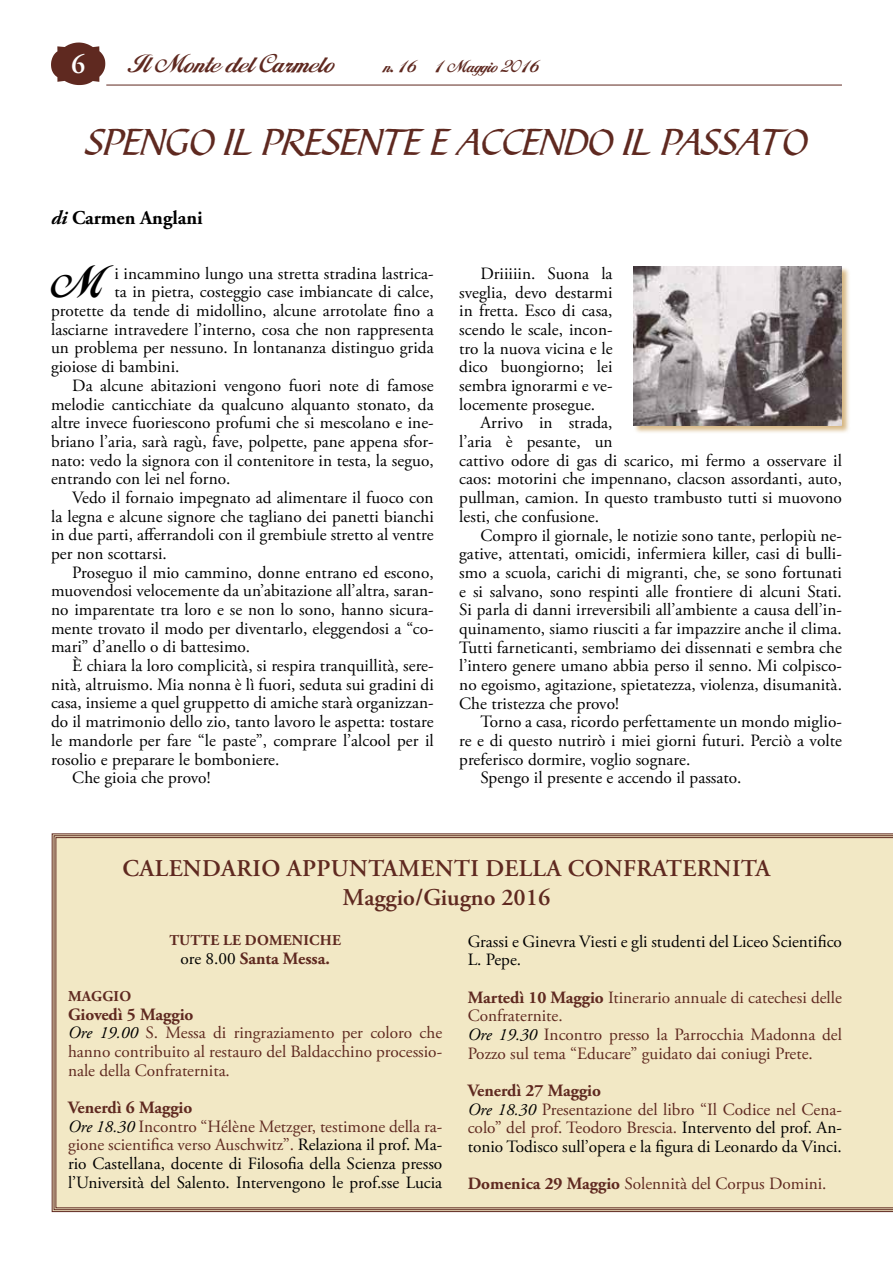
<style>
.page{position:relative;width:893px;height:1263px;background:#fff}
.page>*{position:absolute;margin:0;border:0;box-sizing:border-box;transform-origin:0 0}
.t1{font:45.15px "Alison";color:#000}
.t2{font:39px "Bible Script Plain";color:#5f2920}
.t3{font:600 27.75px "Adobe Garamond";color:#fff}
.t4{font:25.8px "Alison";color:#5f2920}
.t5{font:600 24px/28.8px "Adobe Garamond Pro";letter-spacing:.015em;color:#5f2920;text-align:center}
.t6{font:700 19.5px "Adobe Garamond Pro";color:#000}
.t7{font:17.25px/18.8px "Adobe Garamond Pro";letter-spacing:.005em;color:#000}
.t8{font:17.25px/18.8px "Adobe Garamond Pro";color:#5f2920}
.t9{font:700 17.25px "Adobe Garamond Pro";color:#5f2920}
.t10{font:17.25px "Alison";color:#5f2920}
.t11{font:700 15px "Adobe Garamond Pro";letter-spacing:.015em;color:#5f2920}
.s1{font-style:italic}
.s2{font-weight:400;color:#000}
.s3{font-weight:700}
.s4{font-style:italic;color:#000}
.s5{font-weight:700;color:#5f2920}
.s6{color:#5f2920}
</style>
<div class="page">
<hr style="left:106px;top:85px;width:736px;height:1px;background:#5f2920">
<svg style="left:51px;top:43px;width:54px;height:42px"></svg>
<div style="left:56px;top:837px;width:837px;height:371px;background:#f2e8c5"></div>
<div style="left:633px;top:266px;width:217px;height:168px;background:#caa15d;opacity:.75"></div>
<img style="left:634px;top:266px;width:208px;height:159px">
<h3 class="t3" style="left:71px;top:49px;width:16px">6</h3>
<h3 class="t4" style="left:128px;top:51px;width:207px">Il Monte del Carmelo</h3>
<p class="t10" style="left:383px;top:58px;width:158px">n. 16 1 Maggio 2016</p>
<h2 class="t2" style="left:86px;top:118px;width:723px">SPENGO IL PRESENTE E ACCENDO IL PASSATO</h2>
<p class="t6" style="left:51px;top:206px;width:153px"><span class="s1">di</span> Carmen Anglani</p>
<h1 class="t1" style="left:50px;top:260px;width:52px">M</h1>
<p class="t7" style="left:114px;top:264px;width:321px">i incammino lungo una stretta stradina lastrica-</p>
<p class="t7" style="left:114px;top:283px;width:321px">ta in pietra, costeggio case imbiancate di calce,</p>
<p class="t7" style="left:51px;top:302px;width:384px">protette da tende di midollino, alcune arrotolate fino a</p>
<p class="t7" style="left:51px;top:321px;width:384px">lasciarne intravedere l’interno, cosa che non rappresenta</p>
<p class="t7" style="left:51px;top:339px;width:384px">un problema per nessuno. In lontananza distinguo grida</p>
<p class="t7" style="left:51px;top:358px;width:130px">gioiose di bambini.</p>
<p class="t7" style="left:72px;top:377px;width:363px">Da alcune abitazioni vengono fuori note di famose</p>
<p class="t7" style="left:51px;top:395px;width:384px">melodie canticchiate da qualcuno alquanto stonato, da</p>
<p class="t7" style="left:51px;top:414px;width:384px">altre invece fuoriescono profumi che si mescolano e ine-</p>
<p class="t7" style="left:51px;top:433px;width:384px">briano l’aria, sarà ragù, fave, polpette, pane appena sfor-</p>
<p class="t7" style="left:51px;top:451px;width:384px">nato: vedo la signora con il contenitore in testa, la seguo,</p>
<p class="t7" style="left:51px;top:470px;width:181px">entrando con lei nel forno.</p>
<p class="t7" style="left:72px;top:489px;width:363px">Vedo il fornaio impegnato ad alimentare il fuoco con</p>
<p class="t7" style="left:51px;top:507px;width:384px">la legna e alcune signore che tagliano dei panetti bianchi</p>
<p class="t7" style="left:51px;top:526px;width:384px">in due parti, afferrandoli con il grembiule stretto al ventre</p>
<p class="t7" style="left:51px;top:545px;width:117px">per non scottarsi.</p>
<p class="t7" style="left:72px;top:563px;width:363px">Proseguo il mio cammino, donne entrano ed escono,</p>
<p class="t7" style="left:51px;top:582px;width:384px">muovendosi velocemente da un’abitazione all’altra, saran-</p>
<p class="t7" style="left:51px;top:601px;width:384px">no imparentate tra loro e se non lo sono, hanno sicura-</p>
<p class="t7" style="left:51px;top:619px;width:384px">mente trovato il modo per diventarlo, eleggendosi a “co-</p>
<p class="t7" style="left:51px;top:638px;width:201px">mari” d’anello o di battesimo.</p>
<p class="t7" style="left:72px;top:657px;width:363px">È chiara la loro complicità, si respira tranquillità, sere-</p>
<p class="t7" style="left:51px;top:675px;width:384px">nità, altruismo. Mia nonna è lì fuori, seduta sui gradini di</p>
<p class="t7" style="left:51px;top:694px;width:384px">casa, insieme a quel gruppetto di amiche starà organizzan-</p>
<p class="t7" style="left:51px;top:713px;width:384px">do il matrimonio dello zio, tanto lavoro le aspetta: tostare</p>
<p class="t7" style="left:51px;top:732px;width:384px">le mandorle per fare “le paste”, comprare l’alcool per il</p>
<p class="t7" style="left:51px;top:750px;width:230px">rosolio e preparare le bomboniere.</p>
<p class="t7" style="left:72px;top:769px;width:140px">Che gioia che provo!</p>
<p class="t7" style="left:459px;top:265px;width:155px;text-align:justify;text-indent:21px">Driiiiin. Suona la sveglia, devo destarmi in fretta. Esco di casa, scendo le scale, incon&shy;tro la nuova vicina e le dico buongiorno; lei sembra ignorarmi e ve&shy;locemente prosegue.</p>
<p class="t7" style="left:459px;top:414px;width:384px;text-indent:21px">Arrivo in strada,<br>l’aria è pesante, un<br>cattivo odore di gas di scarico, mi fermo a osservare il caos: motorini che impennano, clacson assordanti, auto, pullman, camion. In questo trambusto tutti si muovono lesti, che confusione.</p>
<p class="t7" style="left:459px;top:526px;width:384px;text-align:justify;text-indent:21px">Compro il giornale, le notizie sono tante, perlopiù ne&shy;gative, attentati, omicidi, infermiera killer, casi di bulli&shy;smo a scuola, carichi di migranti, che, se sono fortunati e si salvano, sono respinti alle frontiere di alcuni Stati.<br>Si parla di danni irreversibili all’ambiente a causa dell’in&shy;quinamento, siamo riusciti a far impazzire anche il clima.<br>Tutti farneticanti, sembriamo dei dissennati e sembra che l’intero genere umano abbia perso il senno. Mi colpisco&shy;no egoismo, agitazione, spietatezza, violenza, disumanità.<br>Che tristezza che provo!</p>
<p class="t7" style="left:480px;top:713px;width:363px">Torno a casa, ricordo perfettamente un mondo miglio-</p>
<p class="t7" style="left:459px;top:732px;width:384px">re e di questo nutrirò i miei giorni futuri. Perciò a volte</p>
<p class="t7" style="left:459px;top:750px;width:233px">preferisco dormire, voglio sognare.</p>
<p class="t7" style="left:480px;top:769px;width:262px">Spengo il presente e accendo il passato.</p>
<h3 class="t5" style="left:123px;top:855px;width:649px">CALENDARIO APPUNTAMENTI DELLA CONFRATERNITA<br>Maggio/Giugno 2016</h3>
<p class="t11" style="left:169px;top:931px;width:173px">TUTTE LE DOMENICHE</p>
<p class="t9" style="left:180px;top:948px;width:151px"><span class="s2">ore 8.00</span> Santa Messa.</p>
<p class="t11" style="left:68px;top:987px;width:65px">MAGGIO</p>
<p class="t8" style="left:68px;top:1005px;width:376px"><span class="s3">Giovedì 5 Maggio<br></span><span class="s4">Ore 19.00</span> S. Messa di ringraziamento per coloro che hanno contribuito al restauro del Baldacchino processio&shy;nale della Confraternita.</p>
<p class="t7" style="left:68px;top:1099px;width:376px"><span class="s5">Venerdì 6 Maggio<br></span><span class="s1">Ore 18.30</span> <span class="s6">Incontro “Hélène Metzger, testimone della ra&shy;gione scientifica verso Auschwitz”.</span> Relaziona il prof. Ma&shy;rio Castellana, docente di Filosofia della Scienza presso l’Università del Salento. Intervengono le prof.sse Lucia</p>
<p class="t7" style="left:468px;top:932px;width:376px">Grassi e Ginevra Viesti e gli studenti del Liceo Scientifico<br>L. Pepe.</p>
<p class="t8" style="left:468px;top:988px;width:376px"><span class="s3">Martedì 10 Maggio</span> Itinerario annuale di catechesi delle Confraternite.<br><span class="s4">Ore 19.30</span> Incontro presso la Parrocchia Madonna del Pozzo sul tema “Educare” guidato dai coniugi Prete.</p>
<p class="t7" style="left:468px;top:1082px;width:376px"><span class="s5">Venerdì 27 Maggio<br></span><span class="s1">Ore 18.30</span> <span class="s6">Presentazione del libro “Il Codice nel Cena&shy;colo” del prof. Teodoro Brescia.</span> Intervento del prof. An&shy;tonio Todisco sull’opera e la figura di Leonardo da Vinci.</p>
<p class="t8" style="left:468px;top:1175px;width:360px"><span class="s3">Domenica 29 Maggio</span> Solennità del Corpus Domini.</p>
</div>
